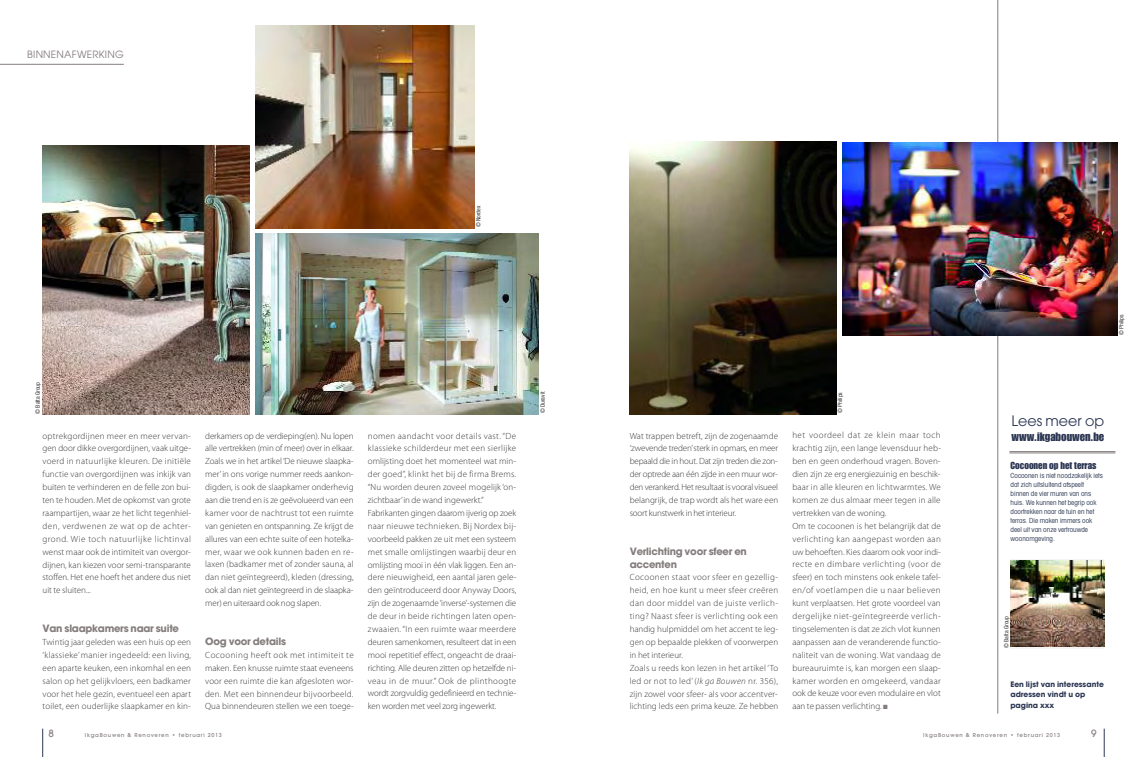
<style>
.page{position:relative;width:1146px;height:757px;background:#fff}
.page>*{position:absolute;margin:0;border:0;box-sizing:border-box;transform-origin:0 0}
.t1{font:14.3px "Avant Garde LT";color:#2c3753}
.t2{font:11.9px "Impact LT";color:#2c3753}
.t3{font:500 11px "Avant Gard";color:#857d7d}
.t4{font:700 10px/12.9px "Avant Garde LT";letter-spacing:-.025em;color:#857d7d}
.t5{font:10px "Impact LT";color:#2c3753}
.t6{font:10px "Avant Garde";letter-spacing:.025em;color:#857d7d}
.t7{font:300 9px/12.9px "Myriad Pro";letter-spacing:.01em;color:#393839;text-align:justify}
.t8{font:700 7.5px/10.5px "Avant Garde LT";color:#2c3753}
.t9{font:condensed 7px/9px "Avant Garde LT";color:#2c3753}
.t10{font:500 6px "Avant Gard";letter-spacing:.125em;color:#857d7d}
.t11{font:condensed 6px "Helvetica Neue";color:#393839}
.s1{font-style:italic}
.s2{color:#857d7d}
</style>
<div class="page">
<svg style="left:1103px;top:729px;width:1px;height:28px"></svg>
<svg style="left:42px;top:729px;width:1px;height:28px"></svg>
<hr style="left:0;top:64px;width:124px;height:1px;background:#857d7d">
<svg style="left:997px;top:0;width:1px;height:714px"></svg>
<svg style="left:1010px;top:559px;width:93px;height:89px"></svg>
<img style="left:1010px;top:560px;width:93px;height:86px">
<hr style="left:1009px;top:451px;width:106px;height:1px;background:#857d7d">
<hr style="left:1009px;top:453px;width:106px;height:1px;background:#857d7d">
<img style="left:256px;top:25px;width:218px;height:203px">
<img style="left:43px;top:145px;width:206px;height:269px">
<img style="left:255px;top:234px;width:284px;height:180px">
<img style="left:629px;top:142px;width:207px;height:272px">
<img style="left:842px;top:142px;width:275px;height:193px">
<p class="t6" style="left:27px;top:49px;width:98px">BINNENAFWERKING</p>
<p class="t11" style="left:476px;top:227px;width:23px;rotate:-90deg">© Nordex</p>
<p class="t11" style="left:1118px;top:335px;width:22px;rotate:-90deg">© Philips</p>
<p class="t11" style="left:36px;top:413px;width:33px;rotate:-90deg">© Balta Group</p>
<p class="t11" style="left:540px;top:413px;width:23px;rotate:-90deg">© Duravit</p>
<p class="t11" style="left:837px;top:413px;width:22px;rotate:-90deg">© Philips</p>
<p class="t7" style="left:43px;top:430px;width:150px">optrekgordijnen meer en meer vervan&shy;gen door dikke overgordijnen, vaak uitge&shy;voerd in natuurlijke kleuren. De initiële functie van overgordijnen was inkijk van buiten te verhinderen en de felle zon bui&shy;ten te houden. Met de opkomst van grote raampartijen, waar ze het licht tegenhiel&shy;den, verdwenen ze wat op de achter&shy;grond. Wie toch natuurlijke lichtinval wenst maar ook de intimiteit van overgor&shy;dijnen, kan kiezen voor semi-transparante stoffen. Het ene hoeft het andere dus niet uit te sluiten...</p>
<p class="t4" style="left:43px;top:623px;width:138px">Van slaapkamers naar suite</p>
<p class="t7" style="left:43px;top:636px;width:150px">Twintig jaar geleden was een huis op een ‘klassieke’ manier ingedeeld: een living, een aparte keuken, een inkomhal en een salon op het gelijkvloers, een badkamer voor het hele gezin, eventueel een apart toilet, een ouderlijke slaapkamer en kin-</p>
<p class="t7" style="left:205px;top:430px;width:150px">derkamers op de verdieping(en). Nu lopen alle vertrekken (min of meer) over in elkaar.<br>Zoals we in het artikel ‘De nieuwe slaapka&shy;mer’ in ons vorige nummer reeds aankon&shy;digden, is ook de slaapkamer onderhevig aan die trend en is ze geëvolueerd van een kamer voor de nachtrust tot een ruimte van genieten en ontspanning. Ze krijgt de allures van een echte suite of een hotelka&shy;mer, waar we ook kunnen baden en re&shy;laxen (badkamer met of zonder sauna, al dan niet geïntegreerd), kleden (dressing, ook al dan niet geïntegreerd in de slaapka&shy;mer) en uiteraard ook nog slapen.</p>
<p class="t4" style="left:205px;top:636px;width:82px">Oog voor details</p>
<p class="t7" style="left:205px;top:649px;width:150px">Cocooning heeft ook met intimiteit te maken. Een knusse ruimte staat eveneens voor een ruimte die kan afgesloten wor&shy;den. Met een binnendeur bijvoorbeeld.<br>Qua binnendeuren stellen we een toege-</p>
<p class="t7" style="left:368px;top:430px;width:150px;text-align:left">nomen aandacht voor details vast. “De klassieke schilderdeur met een sierlijke omlijsting doet het momenteel wat min&shy;der goed”, klinkt het bij de firma Brems. “Nu worden deuren zoveel mogelijk ‘on&shy;zichtbaar’ in de wand ingewerkt.” Fabrikanten gingen daarom ijverig op zoek naar nieuwe technieken. Bij Nordex bij&shy;voorbeeld pakken ze uit met een systeem met smalle omlijstingen waarbij deur en omlijsting mooi in één vlak liggen. Een an&shy;dere nieuwigheid, een aantal jaren gele&shy;den geïntroduceerd door Anyway Doors, zijn de zogenaamde ‘inverse’-systemen die de deur in beide richtingen laten open&shy;zwaaien. “In een ruimte waar meerdere deuren samenkomen, resulteert dat in een mooi repetitief effect, ongeacht de draai&shy;richting. Alle deuren zitten op hetzelfde ni&shy;veau in de muur.” Ook de plinthoogte wordt zorgvuldig gedefinieerd en technie&shy;ken worden met veel zorg ingewerkt.</p>
<p class="t7" style="left:629px;top:430px;width:150px">Wat trappen betreft, zijn de zogenaamde ‘zwevende treden’ sterk in opmars, en meer bepaald die in hout. Dat zijn treden die zon&shy;der optrede aan één zijde in een muur wor&shy;den verankerd. Het resultaat is vooral visueel belangrijk, de trap wordt als het ware een soort kunstwerk in het interieur.</p>
<p class="t4" style="left:629px;top:546px;width:119px">Verlichting voor sfeer en accenten</p>
<p class="t7" style="left:629px;top:572px;width:150px;text-align:left">Cocoonen staat voor sfeer en gezellig&shy;heid, en hoe kunt u meer sfeer creëren dan door middel van de juiste verlich&shy;ting? Naast sfeer is verlichting ook een handig hulpmiddel om het accent te leg&shy;gen op bepaalde plekken of voorwerpen in het interieur.<br>Zoals u reeds kon lezen in het artikel ‘To led or not to led’ (<span class="s1">Ik ga Bouwen</span> nr. 356), zijn zowel voor sfeer- als voor accentver&shy;lichting leds een prima keuze. Ze hebben</p>
<p class="t7" style="left:792px;top:430px;width:150px;text-align:left">het voordeel dat ze klein maar toch krachtig zijn, een lange levensduur heb&shy;ben en geen onderhoud vragen. Boven&shy;dien zijn ze erg energiezuinig en beschik&shy;baar in alle kleuren en lichtwarmtes. We komen ze dus almaar meer tegen in alle vertrekken van de woning.<br>Om te cocoonen is het belangrijk dat de verlichting kan aangepast worden aan uw behoeften. Kies daarom ook voor indi&shy;recte en dimbare verlichting (voor de sfeer) en toch minstens ook enkele tafel&shy;en/of voetlampen die u naar believen kunt verplaatsen. Het grote voordeel van dergelijke niet-geïntegreerde verlich&shy;tingselementen is dat ze zich vlot kunnen aanpassen aan de veranderende functio&shy;naliteit van de woning. Wat vandaag de bureauruimte is, kan morgen een slaap&shy;kamer worden en omgekeerd, vandaar ook de keuze voor even modulaire en vlot aan te passen verlichting. <span class="s2">■</span></p>
<h1 class="t1" style="left:1011px;top:415px;width:94px">Lees meer op</h1>
<h2 class="t2" style="left:1011px;top:433px;width:94px">www.ikgabouwen.be</h2>
<p class="t5" style="left:1010px;top:461px;width:87px">Cocoonen op het terras</p>
<p class="t9" style="left:1010px;top:471px;width:94px">Cocoonen is niet noodzakelijk iets dat zich uitsluitend afspeelt binnen de vier muren van ons huis. We kunnen het begrip ook doortrekken naar de tuin en het terras. Die maken immers ook deel uit van onze vertrouwde woonomgeving.</p>
<p class="t11" style="left:1004px;top:648px;width:33px;rotate:-90deg">© Balta Group</p>
<p class="t8" style="left:1010px;top:679px;width:95px">Een lijst van interessante adressen vindt u op pagina xxx</p>
<p class="t3" style="left:48px;top:727px;width:7px">8</p>
<p class="t10" style="left:85px;top:732px;width:138px">IkgaBouwen &amp; Renoveren • februari 2013</p>
<p class="t10" style="left:923px;top:732px;width:138px">IkgaBouwen &amp; Renoveren • februari 2013</p>
<p class="t3" style="left:1090px;top:727px;width:7px">9</p>
</div>
